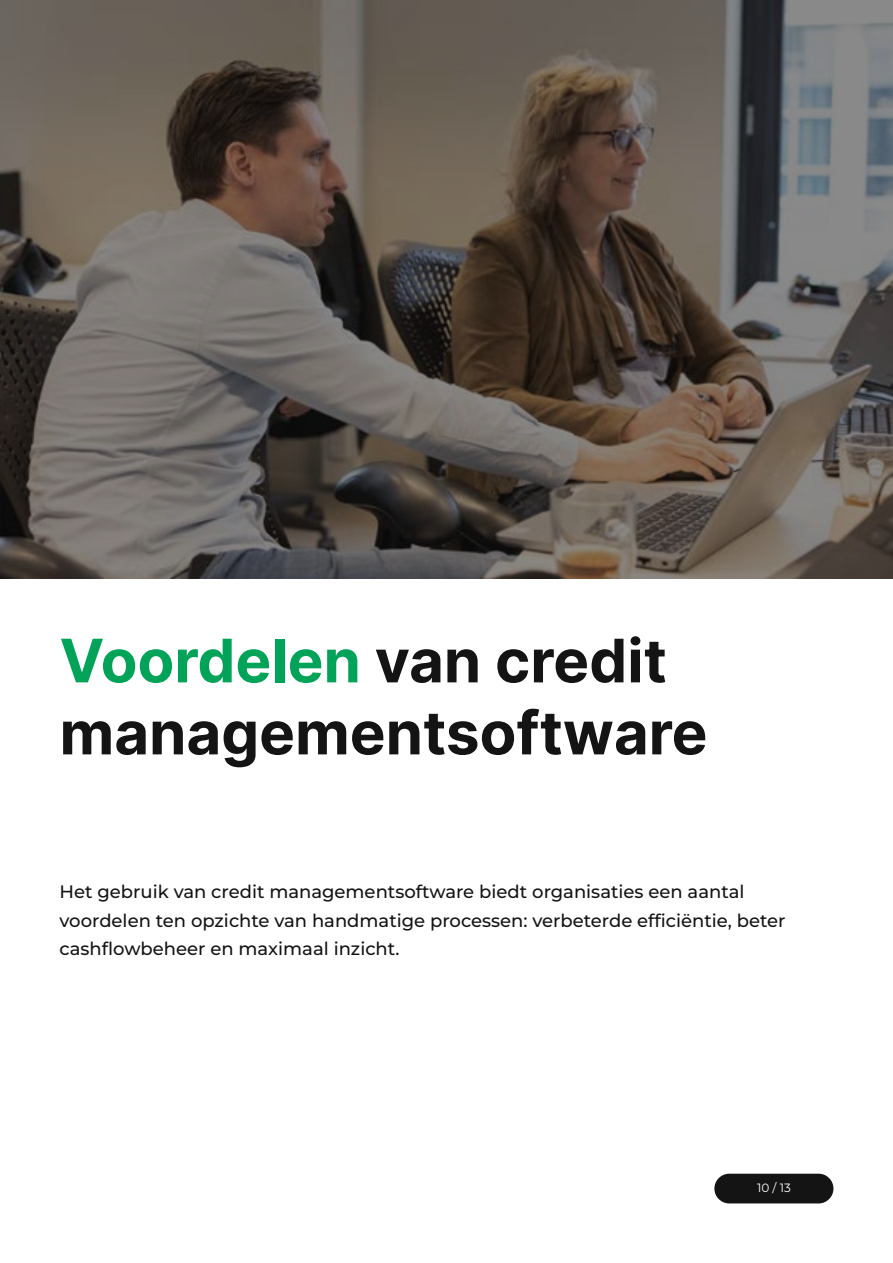
<style>
.page{position:relative;width:893px;height:1263px;background:#fff}
.page>*{position:absolute;margin:0;border:0;box-sizing:border-box;transform-origin:0 0}
.t1{font:60px/72px "Inter";color:#141414}
.t2{font:100 18px/28.8px "Montserrat";color:#141414}
.t3{font:100 12px "Montserrat";color:#fff}
.s1{color:#00a357}
</style>
<div class="page">
<svg style="left:0;top:0;width:893px;height:578px;background:#5f5851"></svg>
<div style="left:714px;top:1174px;width:119px;height:29px;background:#141414;border-radius:15px"></div>
<h1 class="t1" style="left:60px;top:623px;width:649px"><span class="s1">Voordelen</span> van credit managementsoftware</h1>
<p class="t2" style="left:60px;top:876px;width:728px">Het gebruik van credit managementsoftware biedt organisaties een aantal voordelen ten opzichte van handmatige processen: verbeterde efficiëntie, beter cashflowbeheer en maximaal inzicht.</p>
<p class="t3" style="left:757px;top:1180px;width:35px">10 / 13</p>
</div>
